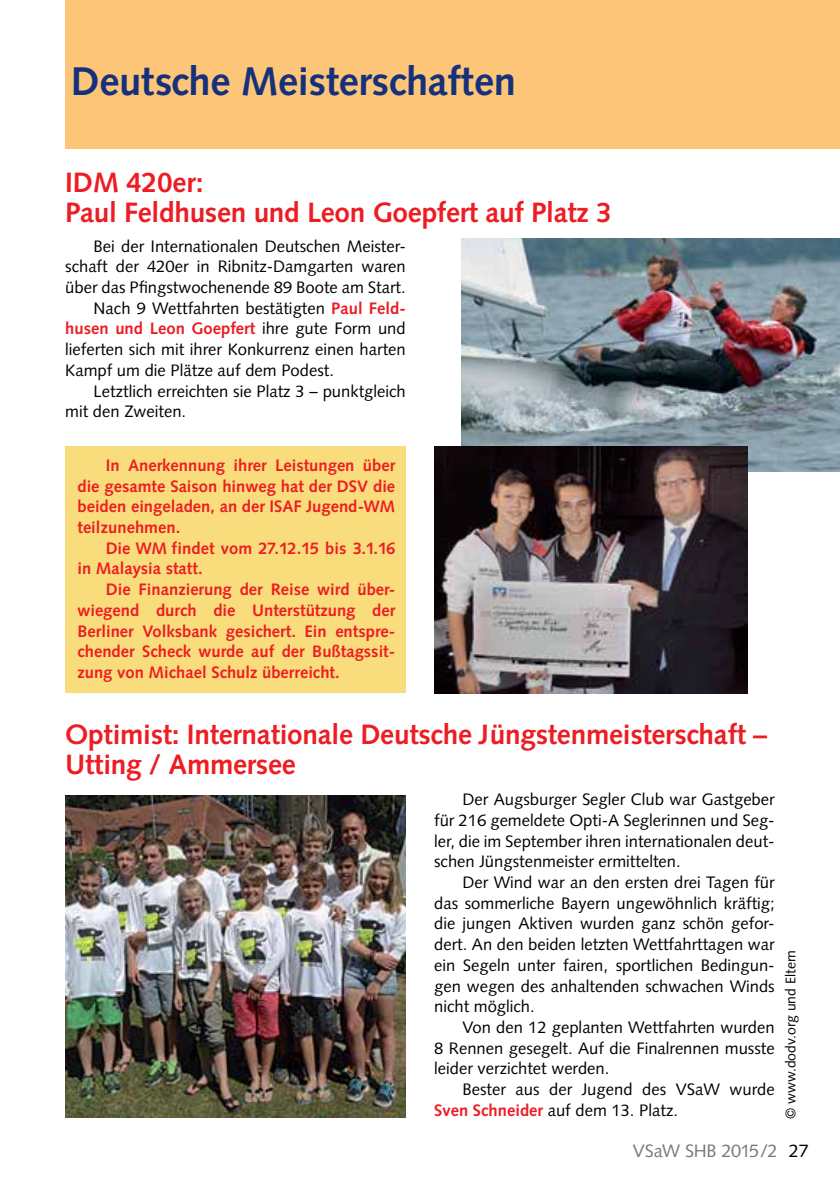
<style>
.page{position:relative;width:840px;height:1191px;background:#fff}
.page>*{position:absolute;margin:0;border:0;box-sizing:border-box;transform-origin:0 0}
.t1{font:700 40px "Syntax";letter-spacing:-.01em;color:#16317b}
.t2{font:700 28px/30px "Syntax";letter-spacing:-.01em;color:#ed1d24}
.t3{font:18px "Syntax";letter-spacing:-.025em;color:#77787b}
.t4{font:16.6px/20.8px "Syntax";color:#000;text-align:justify}
.t5{font:700 16.6px/20.8px "Syntax";color:#ed1d24;text-align:justify}
.t6{font:14px "Syntax";color:#000}
.s1{font-weight:700;color:#ed1d24}
.s2{font-weight:400;color:#000}
.s3{color:#000}
</style>
<div class="page">
<div style="left:65px;top:446px;width:340px;height:247px;background:#f9dd7c"></div>
<div style="left:65px;top:0;width:774px;height:148px;background:#fdc578"></div>
<img style="left:65px;top:796px;width:340px;height:321px">
<img style="left:461px;top:238px;width:378px;height:233px">
<img style="left:434px;top:446px;width:312px;height:247px">
<h1 class="t1" style="left:71px;top:58px;width:446px">Deutsche Meisterschaften</h1>
<h2 class="t2" style="left:65px;top:167px;width:547px">IDM 420er:<br>Paul Feldhusen und Leon Goepfert auf Platz 3</h2>
<p class="t4" style="left:94px;top:235px;width:313px">Bei der Internationalen Deutschen Meister-</p>
<p class="t4" style="left:65px;top:256px;width:342px">schaft der 420er in Ribnitz-Damgarten waren</p>
<p class="t4" style="left:65px;top:277px;width:342px">über das Pfingstwochenende 89 Boote am Start.</p>
<p class="t4" style="left:94px;top:297px;width:313px">Nach 9 Wettfahrten bestätigten <span class="s1">Paul Feld-</span></p>
<p class="t5" style="left:65px;top:318px;width:342px">husen und Leon Goepfert <span class="s2">ihre gute Form und</span></p>
<p class="t4" style="left:65px;top:339px;width:342px">lieferten sich mit ihrer Konkurrenz einen harten</p>
<p class="t4" style="left:65px;top:360px;width:270px">Kampf um die Plätze auf dem Podest.</p>
<p class="t4" style="left:94px;top:380px;width:313px">Letztlich erreichten sie Platz 3 – punktgleich</p>
<p class="t4" style="left:65px;top:401px;width:122px">mit den Zweiten.</p>
<p class="t5" style="left:77px;top:455px;width:319px;text-indent:28px">In Anerkennung ihrer Leistungen über die gesamte Saison hinweg hat der DSV die beiden eingeladen, an der ISAF Jugend-WM teilzunehmen.</p>
<p class="t5" style="left:77px;top:537px;width:319px;text-indent:28px">Die WM findet vom 27.12.15 bis 3.1.16 in Malaysia statt.</p>
<p class="t5" style="left:77px;top:579px;width:319px;text-indent:28px">Die Finanzierung der Reise wird über&shy;wiegend durch die Unterstützung der Berliner Volksbank gesichert. Ein entspre&shy;chender Scheck wurde auf der Bußtagssit&shy;zung von Michael Schulz überreicht.</p>
<h2 class="t2" style="left:65px;top:719px;width:703px">Optimist: Internationale Deutsche Jüngstenmeisterschaft –<br>Utting / Ammersee</h2>
<p class="t4" style="left:434px;top:789px;width:342px;text-indent:28px">Der Augsburger Segler Club war Gastgeber für 216 gemeldete Opti-A Seglerinnen und Seg&shy;ler, die im September ihren internationalen deut&shy;schen Jüngstenmeister ermittelten.</p>
<p class="t4" style="left:434px;top:872px;width:342px;text-indent:28px">Der Wind war an den ersten drei Tagen für das sommerliche Bayern ungewöhnlich kräftig; die jungen Aktiven wurden ganz schön gefor&shy;dert. An den beiden letzten Wettfahrttagen war ein Segeln unter fairen, sportlichen Bedingun&shy;gen wegen des anhaltenden schwachen Winds nicht möglich.</p>
<p class="t4" style="left:434px;top:1016px;width:342px;text-indent:28px">Von den 12 geplanten Wettfahrten wurden 8 Rennen gesegelt. Auf die Finalrennen musste leider verzichtet werden.</p>
<p class="t4" style="left:434px;top:1079px;width:342px;text-indent:28px">Bester aus der Jugend des VSaW wurde<br><span class="s1">Sven Schneider</span> auf dem 13. Platz.</p>
<p class="t6" style="left:781px;top:1119px;width:171px;rotate:-90deg">© www.dodv.org und Eltern</p>
<p class="t3" style="left:632px;top:1140px;width:177px">VSaW SHB 2015/2 <span class="s3">27</span></p>
</div>
